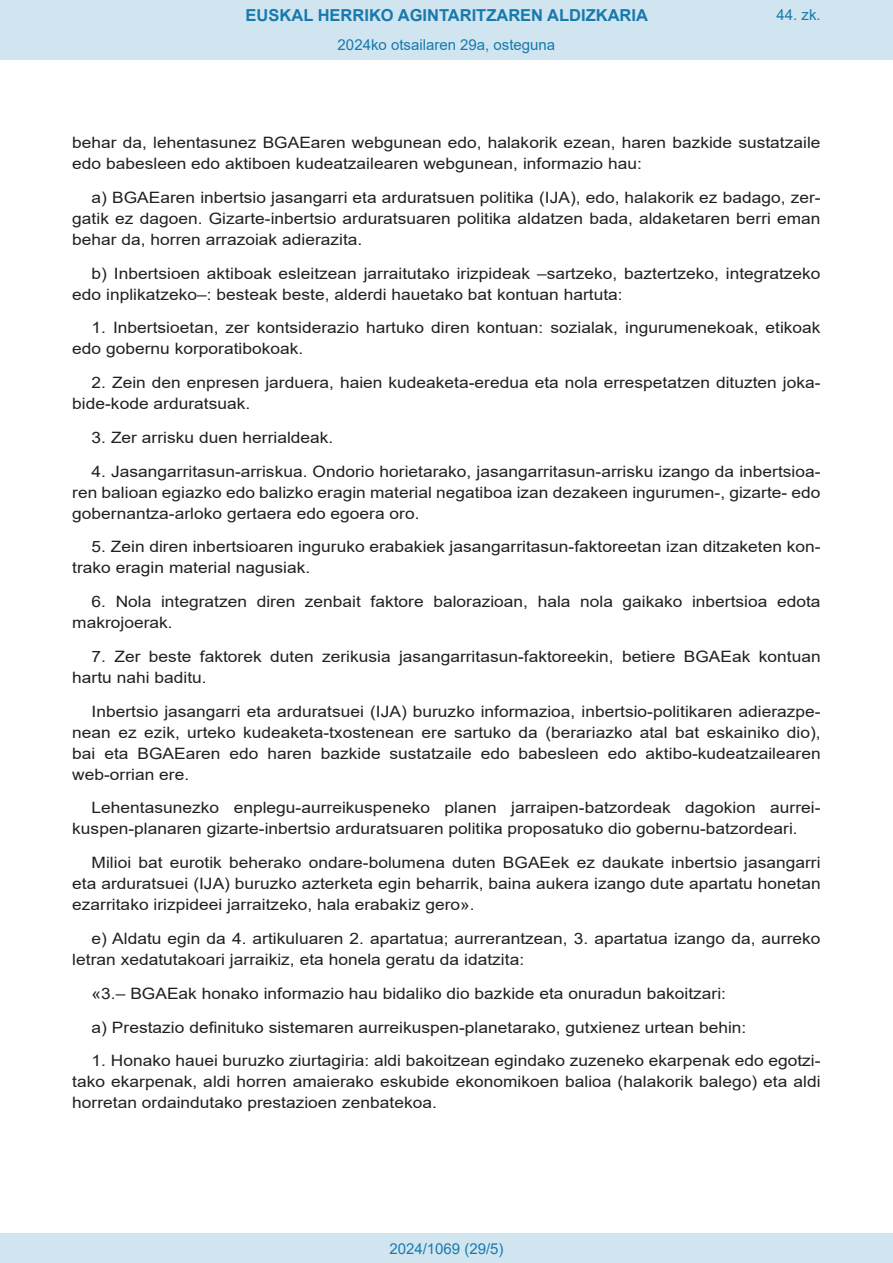
<style>
.page{position:relative;width:893px;height:1263px;background:#fff}
.page>*{position:absolute;margin:0;border:0;box-sizing:border-box;transform-origin:0 0}
.t1{font:700 16.5px "Arial";color:#1879ad}
.BOPVDetalle{font:15.6px/21px "Arial";color:#231f20;scale:1.11 1}
.Paginacion_Centro{font:15px "Arial";color:#1879ad}
</style>
<div class="page">
<div style="left:0;top:0;width:893px;height:60px;background:#d0e5f0"></div>
<div style="left:0;top:1233px;width:893px;height:30px;background:#d0e5f0"></div>
<p class="t1" style="left:246px;top:3px;width:404px">EUSKAL HERRIKO AGINTARITZAREN ALDIZKARIA</p>
<p class="Paginacion_Centro" style="left:338px;top:35px;width:219px">2024ko otsailaren 29a, osteguna</p>
<p class="Paginacion_Centro" style="left:776px;top:5px;width:46px">44. zk.</p>
<p class="BOPVDetalle" style="left:72px;top:132px;width:676px">behar da, lehentasunez BGAEaren webgunean edo, halakorik ezean, haren bazkide sustatzaile edo babesleen edo aktiboen kudeatzailearen webgunean, informazio hau:</p>
<p class="BOPVDetalle" style="left:72px;top:187px;width:676px;text-align:justify;text-indent:19px">a) BGAEaren inbertsio jasangarri eta arduratsuen politika (IJA), edo, halakorik ez badago, zer&shy;gatik ez dagoen. Gizarte-inbertsio arduratsuaren politika aldatzen bada, aldaketaren berri eman behar da, horren arrazoiak adierazita.</p>
<p class="BOPVDetalle" style="left:72px;top:263px;width:676px;text-indent:19px">b) Inbertsioen aktiboak esleitzean jarraitutako irizpideak –sartzeko, baztertzeko, integratzeko edo inplikatzeko–: besteak beste, alderdi hauetako bat kontuan hartuta:</p>
<p class="BOPVDetalle" style="left:72px;top:317px;width:676px;text-indent:19px">1. Inbertsioetan, zer kontsiderazio hartuko diren kontuan: sozialak, ingurumenekoak, etikoak edo gobernu korporatibokoak.</p>
<p class="BOPVDetalle" style="left:72px;top:372px;width:676px;text-indent:19px">2. Zein den enpresen jarduera, haien kudeaketa-eredua eta nola errespetatzen dituzten joka&shy;bide-kode arduratsuak.</p>
<p class="BOPVDetalle" style="left:92px;top:427px;width:219px">3. Zer arrisku duen herrialdeak.</p>
<p class="BOPVDetalle" style="left:72px;top:461px;width:676px;text-align:justify;text-indent:19px">4. Jasangarritasun-arriskua. Ondorio horietarako, jasangarritasun-arrisku izango da inbertsioa&shy;ren balioan egiazko edo balizko eragin material negatiboa izan dezakeen ingurumen-, gizarte- edo gobernantza-arloko gertaera edo egoera oro.</p>
<p class="BOPVDetalle" style="left:72px;top:536px;width:676px;text-indent:19px">5. Zein diren inbertsioaren inguruko erabakiek jasangarritasun-faktoreetan izan ditzaketen kon&shy;trako eragin material nagusiak.</p>
<p class="BOPVDetalle" style="left:72px;top:591px;width:676px;text-indent:19px">6. Nola integratzen diren zenbait faktore balorazioan, hala nola gaikako inbertsioa edota makrojoerak.</p>
<p class="BOPVDetalle" style="left:72px;top:646px;width:676px;text-indent:19px">7. Zer beste faktorek duten zerikusia jasangarritasun-faktoreekin, betiere BGAEak kontuan hartu nahi baditu.</p>
<p class="BOPVDetalle" style="left:72px;top:701px;width:676px;text-align:justify;text-indent:19px">Inbertsio jasangarri eta arduratsuei (IJA) buruzko informazioa, inbertsio-politikaren adierazpe&shy;nean ez ezik, urteko kudeaketa-txostenean ere sartuko da (berariazko atal bat eskainiko dio), bai eta BGAEaren edo haren bazkide sustatzaile edo babesleen edo aktibo-kudeatzailearen web-orrian ere.</p>
<p class="BOPVDetalle" style="left:72px;top:797px;width:676px;text-indent:19px">Lehentasunezko enplegu-aurreikuspeneko planen jarraipen-batzordeak dagokion aurrei&shy;kuspen-planaren gizarte-inbertsio arduratsuaren politika proposatuko dio gobernu-batzordeari.</p>
<p class="BOPVDetalle" style="left:72px;top:852px;width:676px;text-align:justify;text-indent:19px">Milioi bat eurotik beherako ondare-bolumena duten BGAEek ez daukate inbertsio jasangarri eta arduratsuei (IJA) buruzko azterketa egin beharrik, baina aukera izango dute apartatu honetan ezarritako irizpideei jarraitzeko, hala erabakiz gero».</p>
<p class="BOPVDetalle" style="left:72px;top:928px;width:676px;text-indent:19px">e) Aldatu egin da 4. artikuluaren 2. apartatua; aurrerantzean, 3. apartatua izango da, aurreko letran xedatutakoari jarraikiz, eta honela geratu da idatzita:</p>
<p class="BOPVDetalle" style="left:92px;top:983px;width:573px">«3.– BGAEak honako informazio hau bidaliko dio bazkide eta onuradun bakoitzari:</p>
<p class="BOPVDetalle" style="left:92px;top:1016px;width:591px">a) Prestazio definituko sistemaren aurreikuspen-planetarako, gutxienez urtean behin:</p>
<p class="BOPVDetalle" style="left:72px;top:1050px;width:676px;text-align:justify;text-indent:19px">1. Honako hauei buruzko ziurtagiria: aldi bakoitzean egindako zuzeneko ekarpenak edo egotzi&shy;tako ekarpenak, aldi horren amaierako eskubide ekonomikoen balioa (halakorik balego) eta aldi horretan ordaindutako prestazioen zenbatekoa.</p>
<p class="Paginacion_Centro" style="left:389px;top:1238px;width:116px">2024/1069 (29/5)</p>
</div>
